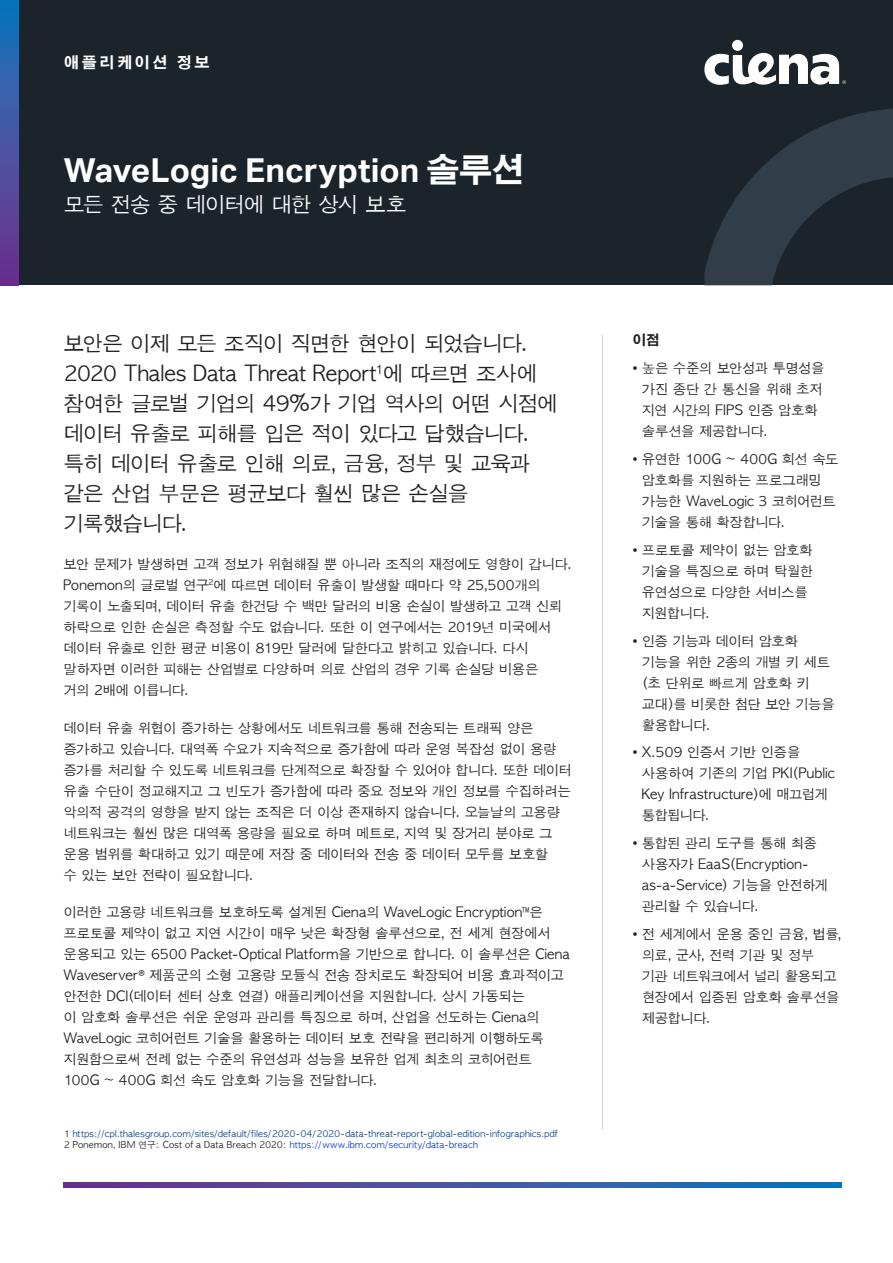
<style>
.page{position:relative;width:893px;height:1263px;background:#fff}
.page>*{position:absolute;margin:0;border:0;box-sizing:border-box;transform-origin:0 0}
.Product_Headline{font:700 33px "Aktiv Grotesk";color:#fff}
.Intro_Copy{font:21px/30px "Apple Gothic";letter-spacing:-.065em;color:#231f20}
.Product_Subhead{font:21px "Apple Gothic";letter-spacing:-.075em;color:#fff}
.t1{font:700 15px "Adobe Gothic Std";letter-spacing:.185em;color:#fff}
.Body_Copy{font:13.5px/21px "Apple Gothic";letter-spacing:-.045em;color:#231f20}
.Sidebar_Bullets{font:13.5px/21px "Apple Gothic";letter-spacing:-.035em;color:#231f20}
.Sidebar_Bullets-2{font:13.5px/21px "Apple Gothic";letter-spacing:-.01em;color:#231f20}
.Sidebar_Bullets-3{font:13.5px/21px "Apple Gothic";color:#231f20}
.Sidebar_Headline{font:700 13.5px "Adobe Gothic Std";color:#231f20}
.Footnote{font:9px "Apple Gothic";letter-spacing:.03em;color:#094594}
.Footnote-2{font:9px "Apple Gothic";letter-spacing:.025em;color:#103ad1}
.s1{font-family:"Adobe Gothic Std"}
.s2{font-family:"Aktiv Grotesk";font-weight:300}
.s3{color:#231f20}
</style>
<div class="page">
<div style="left:0;top:0;width:893px;height:285px;background:#1b242b"></div>
<div style="left:732px;top:40px;width:11px;height:11px;background:#fff;border-radius:50%"></div>
<svg style="left:704px;top:53px;width:142px;height:32px"></svg>
<svg style="left:63px;top:1182px;width:779px;height:5px;background:#3f54a4"></svg>
<svg style="left:0;top:0;width:18px;height:285px;background:#4253a3"></svg>
<svg style="left:704px;top:109px;width:189px;height:176px"></svg>
<hr style="left:602px;top:335px;width:1px;height:794px;background:#d1d2d4">
<p class="t1" style="left:64px;top:53px;width:147px">애플리케이션 정보</p>
<p class="Product_Headline" style="left:64px;top:151px;width:462px">WaveLogic Encryption <span class="s1">솔루션</span></p>
<p class="Product_Subhead" style="left:64px;top:192px;width:345px">모든 전송 중 데이터에 대한 상시 보호</p>
<p class="Intro_Copy" style="left:63px;top:329px;width:496px">보안은 이제 모든 조직이 직면한 현안이 되었습니다.<br>2020 Thales Data Threat Report<sup>1</sup>에 따르면 조사에 참여한 글로벌 기업의 49%가 기업 역사의 어떤 시점에 데이터 유출로 피해를 입은 적이 있다고 답했습니다. 특히 데이터 유출로 인해 의료, 금융, 정부 및 교육과 같은 산업 부문은 평균보다 훨씬 많은 손실을 기록했습니다.</p>
<p class="Body_Copy" style="left:63px;top:554px;width:510px">보안 문제가 발생하면 고객 정보가 위험해질 뿐 아니라 조직의 재정에도 영향이 갑니다.<br>Ponemon의 글로벌 연구<sup>2</sup>에 따르면 데이터 유출이 발생할 때마다 약 25,500개의 기록이 노출되며, 데이터 유출 한건당 수 백만 달러의 비용 손실이 발생하고 고객 신뢰 하락으로 인한 손실은 측정할 수도 없습니다. 또한 이 연구에서는 2019년 미국에서 데이터 유출로 인한 평균 비용이 819만 달러에 달한다고 밝히고 있습니다. 다시 말하자면 이러한 피해는 산업별로 다양하며 의료 산업의 경우 기록 손실당 비용은<br>거의 2배에 이릅니다.</p>
<p class="Body_Copy" style="left:63px;top:717px;width:510px">데이터 유출 위협이 증가하는 상황에서도 네트워크를 통해 전송되는 트래픽 양은 증가하고 있습니다. 대역폭 수요가 지속적으로 증가함에 따라 운영 복잡성 없이 용량 증가를 처리할 수 있도록 네트워크를 단계적으로 확장할 수 있어야 합니다. 또한 데이터 유출 수단이 정교해지고 그 빈도가 증가함에 따라 중요 정보와 개인 정보를 수집하려는 악의적 공격의 영향을 받지 않는 조직은 더 이상 존재하지 않습니다. 오늘날의 고용량 네트워크는 훨씬 많은 대역폭 용량을 필요로 하며 메트로, 지역 및 장거리 분야로 그 운용 범위를 확대하고 있기 때문에 저장 중 데이터와 전송 중 데이터 모두를 보호할<br>수 있는 보안 전략이 필요합니다.</p>
<p class="Body_Copy" style="left:63px;top:902px;width:508px">이러한 고용량 네트워크를 보호하도록 설계된 Ciena의 WaveLogic Encryption<sup>™</sup>은 프로토콜 제약이 없고 지연 시간이 매우 낮은 확장형 솔루션으로, 전 세계 현장에서 운용되고 있는 6500 Packet-Optical Platform을 기반으로 합니다. 이 솔루션은 Ciena Waveserver<span class="s2">®</span> 제품군의 소형 고용량 모듈식 전송 장치로도 확장되어 비용 효과적이고 안전한 DCI(데이터 센터 상호 연결) 애플리케이션을 지원합니다. 상시 가동되는<br>이 암호화 솔루션은 쉬운 운영과 관리를 특징으로 하며, 산업을 선도하는 Ciena의 WaveLogic 코히어런트 기술을 활용하는 데이터 보호 전략을 편리하게 이행하도록 지원함으로써 전례 없는 수준의 유연성과 성능을 보유한 업계 최초의 코히어런트 100G ~ 400G 회선 속도 암호화 기능을 전달합니다.</p>
<p class="Footnote" style="left:64px;top:1128px;width:496px"><span class="s3">1</span> https://cpl.thalesgroup.com/sites/default/files/2020-04/2020-data-threat-report-global-edition-infographics.pdf</p>
<p class="Footnote-2" style="left:64px;top:1139px;width:416px"><span class="s3">2 Ponemon, IBM 연구: Cost of a Data Breach 2020:</span> https://www.ibm.com/security/data-breach</p>
<p class="Sidebar_Headline" style="left:633px;top:332px;width:28px">이점</p>
<p class="Sidebar_Bullets" style="left:642px;top:358px;width:184px;text-indent:-9px"><span class="s2">•</span> 높은 수준의 보안성과 투명성을 가진 종단 간 통신을 위해 초저 지연 시간의 FIPS 인증 암호화 솔루션을 제공합니다.</p>
<p class="Sidebar_Bullets" style="left:642px;top:449px;width:198px;text-indent:-9px"><span class="s2">•</span> 유연한 100G ~ 400G 회선 속도 암호화를 지원하는 프로그래밍 가능한 WaveLogic 3 코히어런트 기술을 통해 확장합니다.</p>
<p class="Sidebar_Bullets" style="left:642px;top:540px;width:173px;text-indent:-9px"><span class="s2">•</span> 프로토콜 제약이 없는 암호화 기술을 특징으로 하며 탁월한 유연성으로 다양한 서비스를 지원합니다.</p>
<p class="Sidebar_Bullets" style="left:642px;top:630px;width:195px;text-indent:-9px"><span class="s2">•</span> 인증 기능과 데이터 암호화 기능을 위한 2종의 개별 키 세트 (초 단위로 빠르게 암호화 키 교대)를 비롯한 첨단 보안 기능을 활용합니다.</p>
<p class="Sidebar_Bullets-2" style="left:642px;top:742px;width:195px;text-indent:-9px"><span class="s2">•</span> X.509 인증서 기반 인증을 사용하여 기존의 기업 PKI(Public<br>Key Infrastructure)에 매끄럽게 통합됩니다.</p>
<p class="Sidebar_Bullets-3" style="left:642px;top:833px;width:188px;text-indent:-9px"><span class="s2">•</span> 통합된 관리 도구를 통해 최종 사용자가 EaaS(Encryption&shy;as-a-Service) 기능을 안전하게 관리할 수 있습니다.</p>
<p class="Sidebar_Bullets" style="left:642px;top:924px;width:201px;text-indent:-9px"><span class="s2">•</span> 전 세계에서 운용 중인 금융, 법률, 의료, 군사, 전력 기관 및 정부 기관 네트워크에서 널리 활용되고 현장에서 입증된 암호화 솔루션을 제공합니다.</p>
</div>
